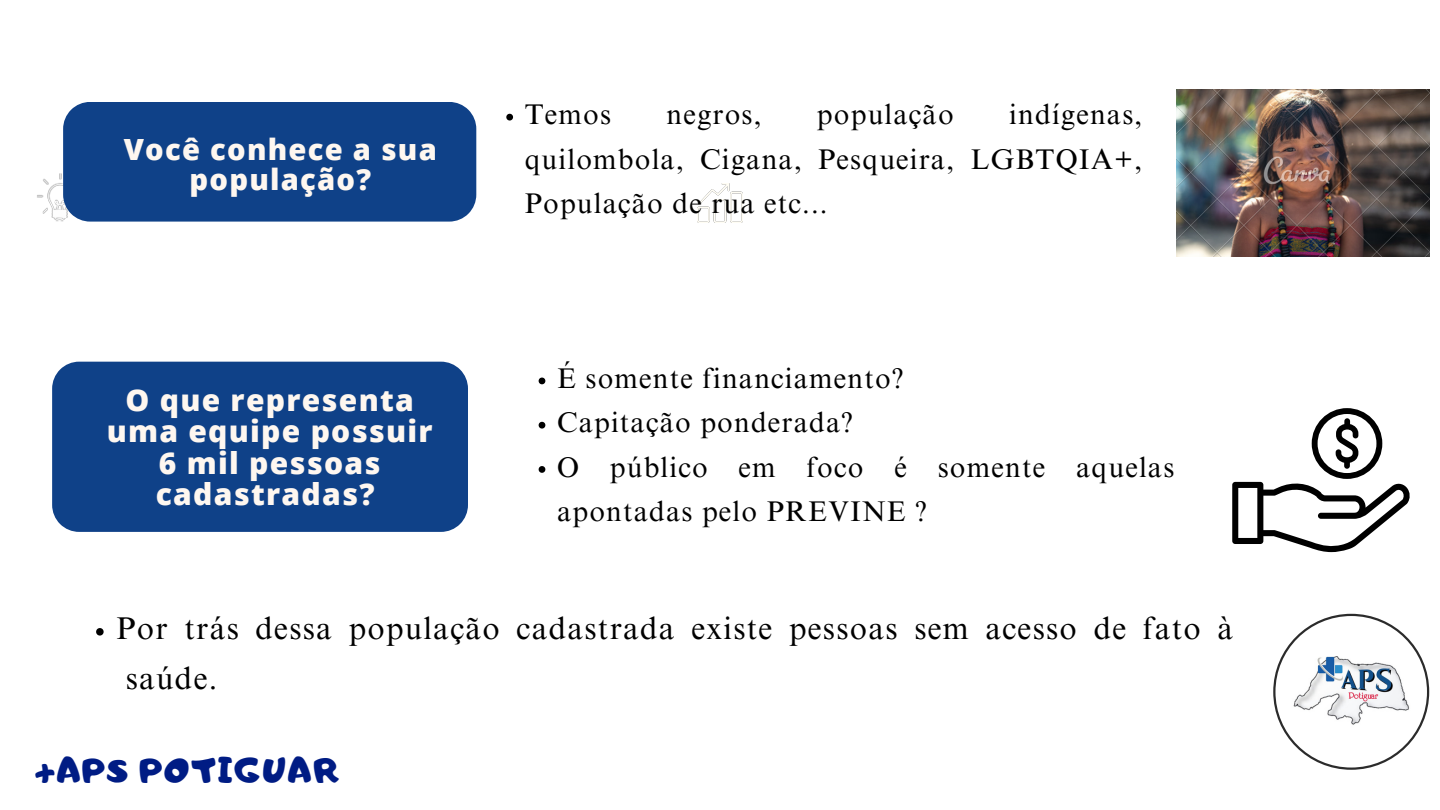
<style>
.page{position:relative;width:1440px;height:810px;background:#fff}
.page>*{position:absolute;margin:0;border:0;box-sizing:border-box;transform-origin:0 0}
.t1{font:34.4px "Adigiana Toybox";letter-spacing:.04em;color:#001c84}
.t2{font:31.5px/49.5px "Times NRMT Pro";letter-spacing:.04em;color:#000}
.t3{font:800 30px/31.5px "Open Sans";letter-spacing:.04em;color:#fef7f0;text-align:center}
.t4{font:800 29.2px/30.1px "Open Sans";letter-spacing:.04em;color:#fef7f0;text-align:center}
.t5{font:28.5px/44.2px "Times NRMT Pro";letter-spacing:.04em;color:#000;text-align:justify}
</style>
<div class="page">
<img style="left:37px;top:173px;width:26px;height:49px">
<img style="left:697px;top:184px;width:46px;height:38px">
<svg style="left:1273px;top:614px;width:156px;height:156px"></svg>
<img style="left:1292px;top:656px;width:119px;height:71px">
<div style="left:63px;top:102px;width:413px;height:120px;background:#0f4188"></div>
<div style="left:52px;top:362px;width:416px;height:170px;background:#0f4188"></div>
<img style="left:1176px;top:89px;width:254px;height:168px">
<svg style="left:1232px;top:408px;width:178px;height:144px"></svg>
<svg style="left:506px;top:114px;width:7px;height:7px"></svg>
<svg style="left:539px;top:378px;width:6px;height:6px"></svg>
<svg style="left:539px;top:422px;width:6px;height:7px"></svg>
<svg style="left:539px;top:466px;width:6px;height:7px"></svg>
<svg style="left:96px;top:628px;width:8px;height:8px"></svg>
<p class="t4" style="left:124px;top:133px;width:315px">Você conhece a sua população?</p>
<p class="t3" style="left:107px;top:383px;width:328px">O que representa uma equipe possuir<br>6 mil pessoas cadastradas?</p>
<p class="t5" style="left:525px;top:96px;width:619px;text-indent:485px">indígenas, quilombola, Cigana, Pesqueira, LGBTQIA+, População de rua etc...</p>
<p class="t5" style="left:525px;top:96px;width:88px">Temos</p>
<p class="t5" style="left:667px;top:96px;width:96px">negros,</p>
<p class="t5" style="left:817px;top:96px;width:138px">população</p>
<p class="t5" style="left:557px;top:360px;width:347px">É somente financiamento?</p>
<p class="t5" style="left:557px;top:404px;width:297px">Capitação ponderada?</p>
<p class="t5" style="left:557px;top:448px;width:619px">O público em foco é somente aquelas apontadas pelo PREVINE ?</p>
<p class="t2" style="left:117px;top:608px;width:1118px">Por trás dessa população cadastrada existe pessoas sem acesso de fato à saúde.</p>
<p class="t1" style="left:35px;top:747px;width:306px">+APS POTIGUAR</p>
</div>
